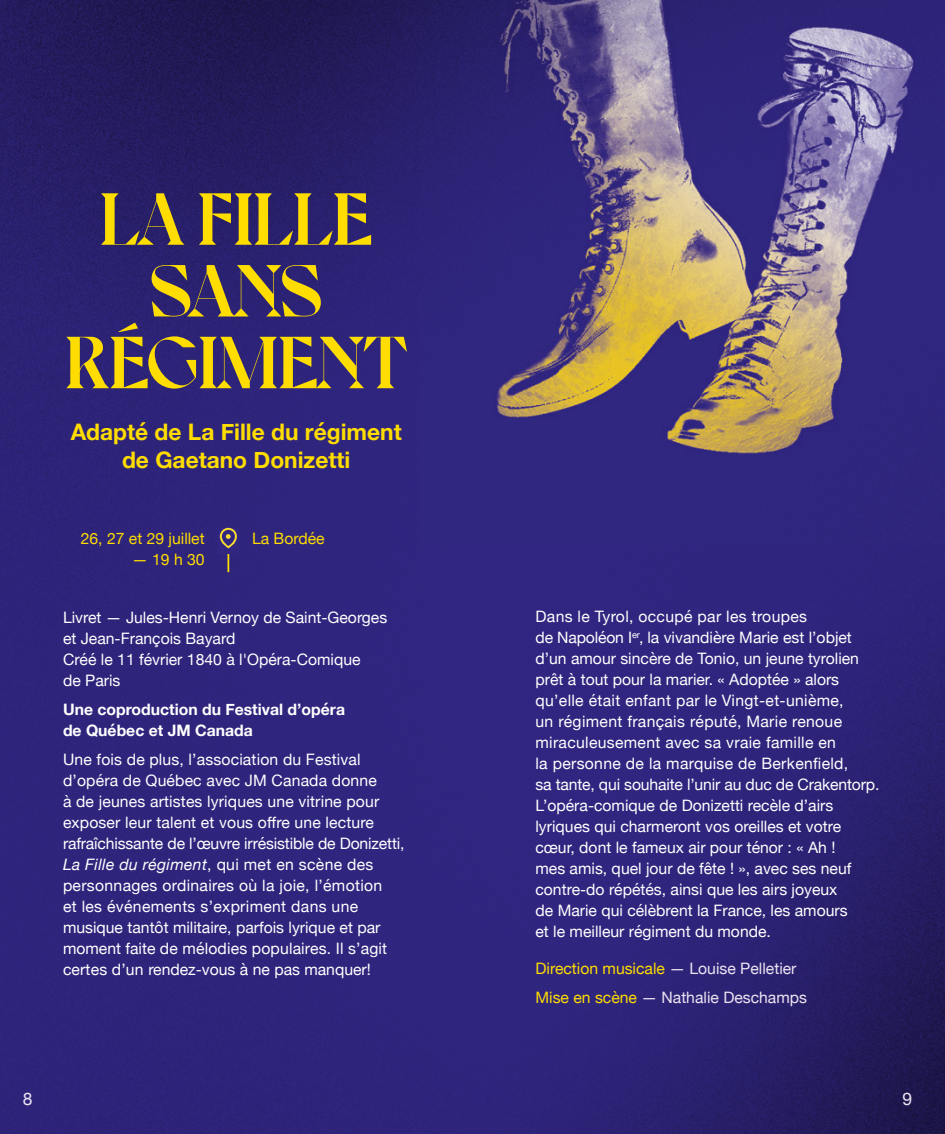
<style>
.page{position:relative;width:945px;height:1134px;background:#fff}
.page>*{position:absolute;margin:0;border:0;box-sizing:border-box;transform-origin:0 0}
.t1{font:700 73.5px/71.8px "Voyage";letter-spacing:-.01em;color:#fd0;text-align:center}
.t2{font:700 22.75px/28px "Helvetica Neue";color:#fd0;text-align:center}
.t3{font:17.5px "Helvetica Neue";color:#ece4f2}
.t4{font:15.75px/21px "Helvetica Neue";color:#fff}
.t5{font:15.75px/28.9px "Helvetica Neue";color:#ece4f2}
.t6{font:700 15.75px/21px "Helvetica Neue";color:#fff}
.t7{font:15.75px "Helvetica Neue";color:#fd0}
.s1{font-style:italic}
.s2{color:#fd0}
</style>
<div class="page">
<img style="left:0;top:0;width:945px;height:1134px">
<hr style="left:228px;top:529px;width:1px;height:43px;background:#fd0">
<div style="left:218px;top:528px;width:21px;height:25px;background:#312783"></div>
<svg style="left:220px;top:528px;width:17px;height:20px"></svg>
<h1 class="t1" style="left:65px;top:185px;width:344px">LA FILLE<br>SANS<br>RÉGIMENT</h1>
<h2 class="t2" style="left:71px;top:418px;width:333px">Adapté de La Fille du régiment de Gaetano Donizetti</h2>
<p class="t7" style="left:81px;top:527px;width:126px">26, 27 et 29 juillet</p>
<p class="t7" style="left:132px;top:548px;width:74px">— 19 h 30</p>
<p class="t7" style="left:252px;top:527px;width:74px">La Bordée</p>
<p class="t4" style="left:63px;top:608px;width:326px">Livret — Jules-Henri Vernoy de Saint-Georges et Jean-François Bayard<br>Créé le 11 février 1840 à l'Opéra-Comique<br>de Paris</p>
<p class="t6" style="left:63px;top:699px;width:284px">Une coproduction du Festival d’opéra de Québec et JM Canada</p>
<p class="t4" style="left:63px;top:749px;width:343px">Une fois de plus, l’association du Festival d’opéra de Québec avec JM Canada donne<br>à de jeunes artistes lyriques une vitrine pour exposer leur talent et vous offre une lecture rafraîchissante de l’œuvre irrésistible de Donizetti, <span class="s1">La Fille du régiment</span>, qui met en scène des personnages ordinaires où la joie, l’émotion<br>et les événements s’expriment dans une musique tantôt militaire, parfois lyrique et par moment faite de mélodies populaires. Il s’agit certes d’un rendez-vous à ne pas manquer!</p>
<p class="t4" style="left:535px;top:607px;width:345px">Dans le Tyrol, occupé par les troupes<br>de Napoléon I<sup>er</sup>, la vivandière Marie est l’objet d’un amour sincère de Tonio, un jeune tyrolien prêt à tout pour la marier. « Adoptée » alors qu’elle était enfant par le Vingt-et-unième,<br>un régiment français réputé, Marie renoue miraculeusement avec sa vraie famille en<br>la personne de la marquise de Berkenfield,<br>sa tante, qui souhaite l’unir au duc de Crakentorp.<br>L’opéra-comique de Donizetti recèle d’airs lyriques qui charmeront vos oreilles et votre cœur, dont le fameux air pour ténor : « Ah !<br>mes amis, quel jour de fête ! », avec ses neuf contre-do répétés, ainsi que les airs joyeux<br>de Marie qui célèbrent la France, les amours<br>et le meilleur régiment du monde.</p>
<p class="t5" style="left:535px;top:955px;width:273px"><span class="s2">Direction musicale</span> — Louise Pelletier<br><span class="s2">Mise en scène</span> — Nathalie Deschamps</p>
<p class="t3" style="left:23px;top:1086px;width:11px">8</p>
<p class="t3" style="left:902px;top:1086px;width:11px">9</p>
</div>
